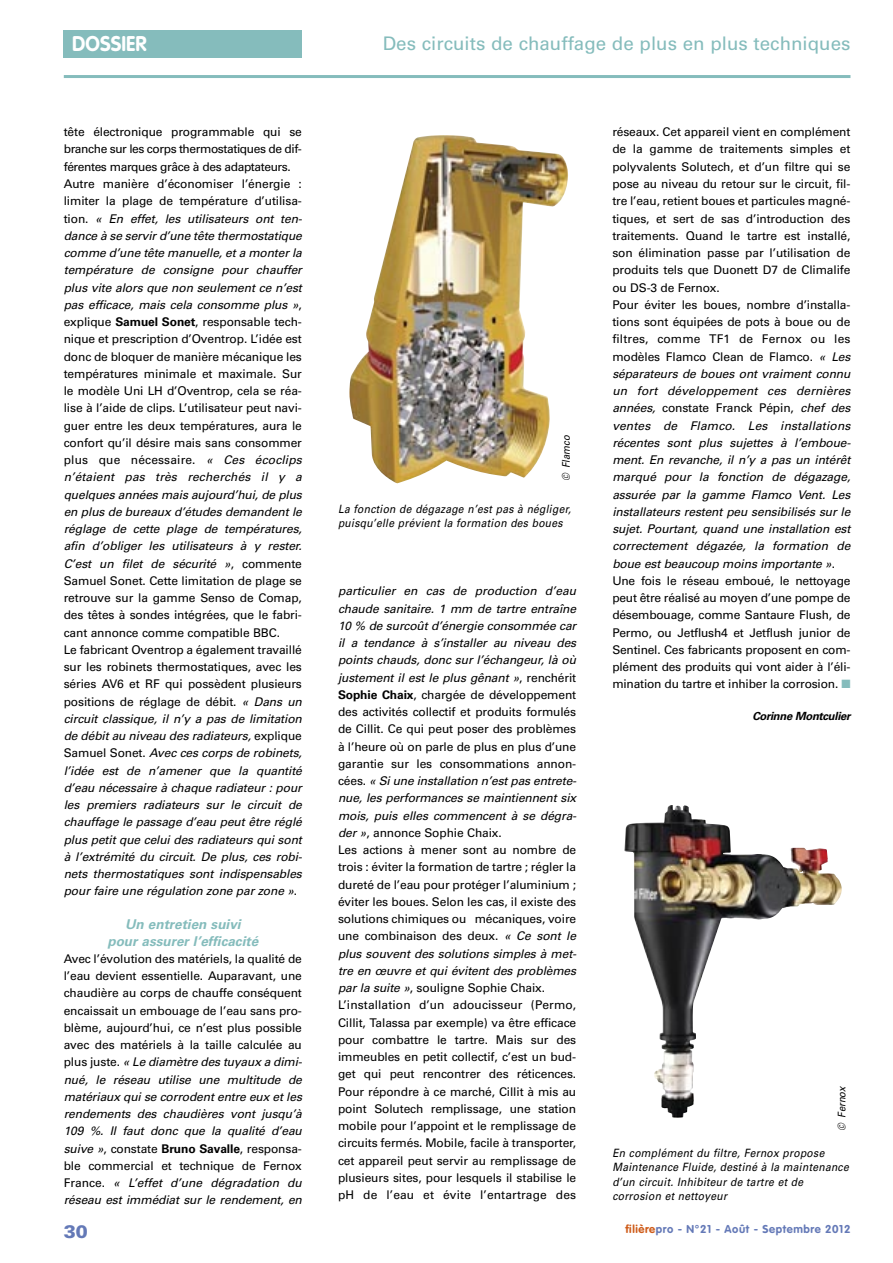
<style>
.page{position:relative;width:893px;height:1263px;background:#fff}
.page>*{position:absolute;margin:0;border:0;box-sizing:border-box;transform-origin:0 0}
.t1{font:700 21px "VAG Rounded Std";color:#fff;scale:.95 1}
.t2{font:18.75px "Univers";color:#85bcbc}
.t3{font:900 18px "Univers";color:#6479b7}
.t4{font:italic 700 13.5px/16.5px "Univers";color:#85bcbc;text-align:center}
.t5{font:12px/17.2px "Univers";letter-spacing:-.01em;color:#000}
.t6{font:italic 12px/17.2px "Univers";letter-spacing:-.01em;color:#000}
.t7{font:italic 11.4px/14.2px "Univers";color:#000;scale:.9 1}
.t8{font:700 11.25px "VAG Rounded Std";letter-spacing:.05em;color:#6479b7}
.t9{font:italic 700 11.25px "Univers";color:#000}
.t10{font:italic 10.5px "Univers";color:#000;scale:.9 1}
.s1{font-style:normal}
.s2{font-weight:700;font-style:normal}
.s3{font-style:italic}
.s4{font-weight:700}
.s5{color:#ce5b19}
.s6{color:#85bcbc}
</style>
<div class="page">
<hr style="left:64px;top:75px;width:786px;height:3px;background:#85bcbc">
<div style="left:64px;top:30px;width:238px;height:27px;background:#85bcbc"></div>
<img style="left:349px;top:135px;width:219px;height:349px">
<img style="left:624px;top:805px;width:162px;height:313px">
<h1 class="t1" style="left:72px;top:35px;width:80px">DOSSIER</h1>
<h2 class="t2" style="left:383px;top:37px;width:469px">Des circuits de chauffage de plus en plus techniques</h2>
<p class="t6" style="left:64px;top:124px;width:242px"><span class="s1">tête électronique programmable qui se branche sur les corps thermostatiques de dif&shy;férentes marques grâce à des adaptateurs.<br>Autre manière d’économiser l’énergie : limiter la plage de température d’utilisa&shy;t i o n .</span> « En effet, les utilisateurs ont ten&shy;dance à se servird’une tête thermostatique comme d’une tête manuelle,eta monterla température de consigne pour chauffer plus vite alors que non seulement ce n’est pas efficace, mais cela consomme plus »<span class="s1">, explique</span> <span class="s2">Samuel Sonet</span><span class="s1">, responsable tech&shy;nique et prescription d’Oventrop. L’idée est donc de bloquer de manière mécanique les températures minimale et maximale. Sur le modèle Uni LH d’Oventrop, cela se réa&shy;lise à l’aide de clips. L’utilisateur peut navi&shy;guer entre les deux températures, aura le confort qu’il désire mais sans consommer plus que nécessaire.</span> « Ces écoclips n’étaient pas très recherchés il y a quelques années mais aujourd’hui, de plus en plus de bureaux d’études demandent le réglage de cette plage de températures, afin d’obliger les utilisateurs à y rester.<br>C’est un filet de sécurité »<span class="s1">, c o m m e n t e Samuel Sonet. Cette limitation de plage se retrouve sur la gamme Senso de Comap, des têtes à sondes intégrées, que le fabri&shy;cant annonce comme compatible BBC.<br>Le fabricant Oventrop a également travaillé sur les robinets thermostatiques, avec les séries AV6 et RF qui possèdent plusieurs positions de réglage de débit.</span> « Dans un circuit classique, il n’y a pas de limitation de débitau niveau des radiateurs, <span class="s1">e x p l i q u e S a m u e l S o n e t .</span> Avec ces corps de robinets, l’idée est de n’amener que la quantité d’eau nécessaire à chaque radiateur : pour les premiers radiateurs sur le circuit de chauffage le passage d’eau peut être réglé plus petit que celui des radiateurs qui sont à l’extrémité du circuit. De plus, ces robi&shy;nets thermostatiques sont indispensables pour faire une régulation zone par zone »<span class="s1">.</span></p>
<p class="t4" style="left:107px;top:917px;width:155px">Un entretien suivi pour assurer l’efficacité</p>
<p class="t5" style="left:64px;top:951px;width:242px">Avec l’évolution des matériels, la qualité de l’eau devient essentielle. Auparavant, une chaudière au corps de chauffe conséquent encaissait un embouage de l’eau sans pro&shy;blème, aujourd’hui, ce n’est plus possible avec des matériels à la taille calculée au p l u s j u s t e . <span class="s3">« Le diamètre des tuyaux a dimi&shy;nué, le réseau utilise une multitude de matériaux qui se corrodent entre eux et les rendements des chaudières vont jusqu’à 109 %. Il faut donc que la qualité d’eau suive »</span>, constate <span class="s4">Bruno Savalle</span>, responsa&shy;ble commercial et technique de Fernox F r a n c e . <span class="s3">« L’effet d’une dégradation du réseau est immédiat sur le rendement, en</span></p>
<h3 class="t3" style="left:64px;top:1225px;width:26px">30</h3>
<p class="t8" style="left:625px;top:1225px;width:227px"><span class="s5">filière</span>pro - N°21 - Août - Septembre 2012</p>
<p class="t5" style="left:612px;top:124px;width:242px">réseaux. Cet appareil vient en complément de la gamme de traitements simples et polyvalents Solutech, et d’un filtre qui se pose au niveau du retour sur le circuit, fil&shy;tre l’eau, retient boues et particules magné&shy;tiques, et sert de sas d’introduction des traitements. Quand le tartre est installé, son élimination passe par l’utilisation de produits tels que Duonett D7 de Climalife ou DS-3 de Fernox.<br>Pour éviter les boues, nombre d’installa&shy;tions sont équipées de pots à boue ou de filtres, comme TF1 de Fernox ou les modèles Flamco Clean de Flamco. <span class="s3">« Les séparateurs de boues ont vraiment connu un fort développement ces dernières années,</span> constate Franck Pépin, <span class="s3">chef des ventes de Flamco. Les installations récentes sont plus sujettes à l’emboue&shy;ment. En revanche, il n’y a pas un intérêt marqué pour la fonction de dégazage, assurée par la gamme Flamco Vent. Les installateurs restent peu sensibilisés sur le sujet. Pourtant, quand une installation est correctement dégazée, la formation de boue est beaucoup moins importante »</span>.<br>Une fois le réseau emboué, le nettoyage peut être réalisé au moyen d’une pompe de désembouage, comme Santaure Flush, de Permo, ou Jetflush4 et Jetflush junior de Sentinel. Ces fabricants proposent en com&shy;plément des produits qui vont aider à l’éli&shy;mination du tartre et inhiber la corrosion. <span class="s6">■</span></p>
<p class="t9" style="left:752px;top:712px;width:102px">Corinne Montculier</p>
<p class="t10" style="left:562px;top:481px;width:55px;rotate:-90deg">© Flamco</p>
<p class="t7" style="left:338px;top:503px;width:263px">La fonction de dégazage n’est pas à négliger, puisqu’elle prévient la formation des boues</p>
<p class="t5" style="left:338px;top:583px;width:242px"><span class="s3">particulier en cas de production d’eau chaude sanitaire. 1 mm de tartre entraîne 10 % de surcoût d’énergie consommée car il a tendance à s’installer au niveau des points chauds, donc sur l’échangeur, là où justement il est le plus gênant »</span>, r e n c h é r i t <span class="s4">Sophie Chaix</span>, chargée de développement des activités collectif et produits formulés de Cillit. Ce qui peut poser des problèmes à l’heure où on parle de plus en plus d’une garantie sur les consommations annon&shy;c é e s . <span class="s3">« Siune installation n’estpas entrete&shy;nue, les performances se maintiennent six mois, puis elles commencent à se dégra&shy;der »</span>, annonce Sophie Chaix.<br>Les actions à mener sont au nombre de trois : éviter la formation de tartre ; régler la dureté de l’eau pour protéger l’aluminium ; éviter les boues. Selon les cas, il existe des solutions chimiques ou mécaniques, voire une combinaison des deux. <span class="s3">« Ce sont le plus souvent des solutions simples à met&shy;tre en œuvre et qui évitent des problèmes par la suite »</span>, souligne Sophie Chaix.<br>L’installation d’un adoucisseur (Permo, Cillit, Talassa par exemple) va être efficace pour combattre le tartre. Mais sur des immeubles en petit collectif, c’est un bud&shy;get qui peut rencontrer des réticences.<br>Pour répondre à ce marché, Cillit à mis au point Solutech remplissage, une station mobile pour l’appoint et le remplissage de circuits fermés. Mobile, facile à transporter, cet appareil peut servir au remplissage de plusieurs sites, pour lesquels il stabilise le pH de l’eau et évite l’entartrage des</p>
<p class="t10" style="left:838px;top:1131px;width:53px;rotate:-90deg">© Fernox</p>
<p class="t7" style="left:612px;top:1147px;width:266px">En complément du filtre, Fernox propose Maintenance Fluide, destiné à la maintenance d’un circuit. Inhibiteur de tartre et de corrosion et nettoyeur</p>
</div>
